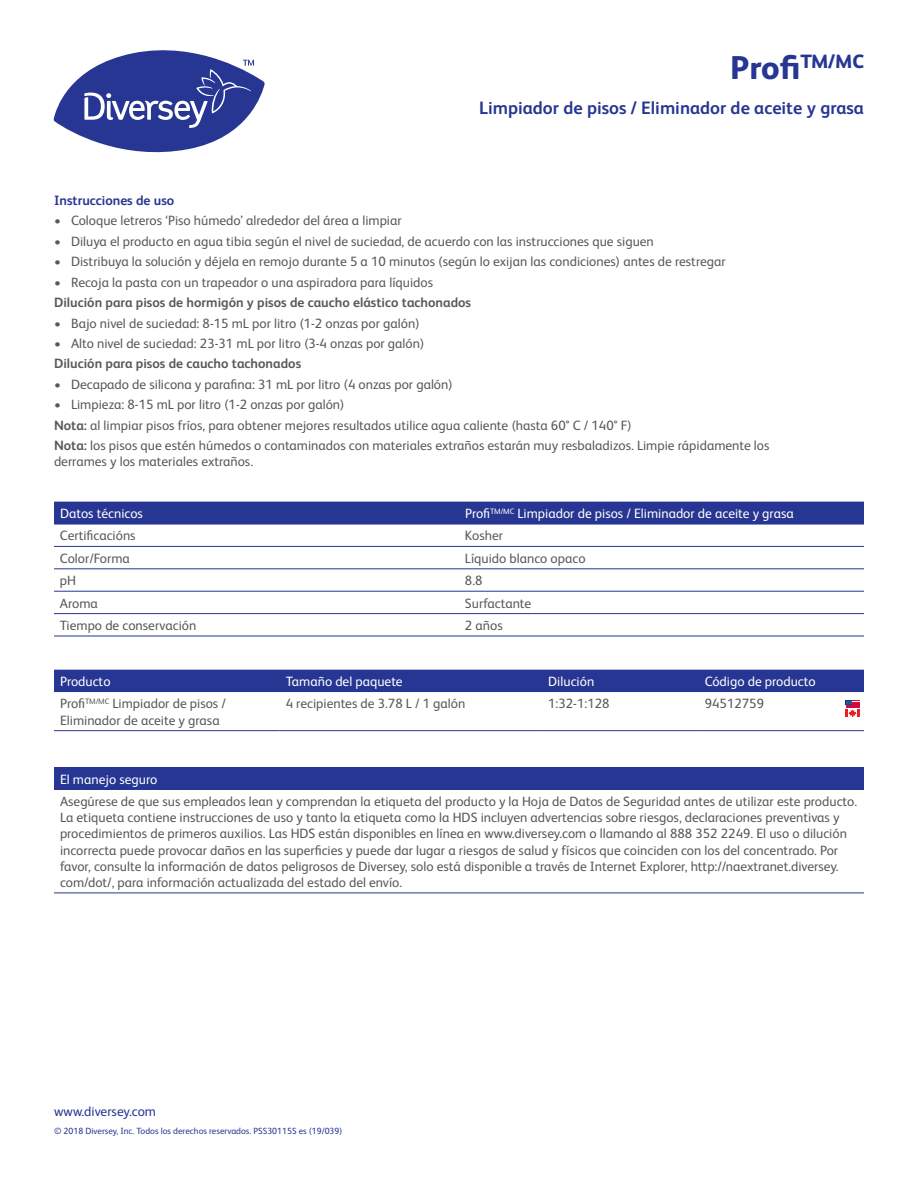
<style>
.page{position:relative;width:918px;height:1188px;background:#fff}
.page>*{position:absolute;margin:0;border:0;box-sizing:border-box;transform-origin:0 0}
.t1{font:800 33px "FS Albert Pro";color:#263692}
.t2{font:700 18px "FS Albert Pro";color:#263692}
.t3{font:13.5px/16.2px "FS Albert Pro";color:#57585a}
.t4{font:13.5px "FS Albert Pro";color:#fff}
.t5{font:700 13.5px "FS Albert Pro";color:#57585a}
.t6{font:700 13.5px "FS Albert Pro";color:#263692}
.t7{font:13.5px "FS Albert Pro";color:#263692}
.t8{font:9px "FS Albert Pro";color:#263692}
.s1{font-weight:700}
</style>
<div class="page">
<div style="left:54px;top:502px;width:810px;height:22px;background:#263692"></div>
<hr style="left:54px;top:591px;width:405px;height:1px;background:#263692">
<hr style="left:459px;top:591px;width:405px;height:1px;background:#263692">
<hr style="left:54px;top:568px;width:405px;height:1px;background:#263692">
<hr style="left:459px;top:568px;width:405px;height:1px;background:#263692">
<hr style="left:54px;top:613px;width:405px;height:1px;background:#263692">
<hr style="left:54px;top:636px;width:405px;height:1px;background:#263692">
<hr style="left:459px;top:613px;width:405px;height:1px;background:#263692">
<hr style="left:459px;top:636px;width:405px;height:1px;background:#263692">
<hr style="left:54px;top:524px;width:405px;height:1px;background:#263692">
<hr style="left:459px;top:524px;width:405px;height:1px;background:#263692">
<hr style="left:54px;top:546px;width:405px;height:1px;background:#263692">
<hr style="left:459px;top:546px;width:405px;height:1px;background:#263692">
<div style="left:54px;top:670px;width:810px;height:22px;background:#263692"></div>
<hr style="left:54px;top:730px;width:226px;height:1px;background:#263692">
<hr style="left:280px;top:730px;width:262px;height:1px;background:#263692">
<hr style="left:542px;top:730px;width:157px;height:1px;background:#263692">
<hr style="left:699px;top:730px;width:165px;height:1px;background:#263692">
<div style="left:54px;top:767px;width:810px;height:23px;background:#263692"></div>
<hr style="left:54px;top:893px;width:810px;height:1px;background:#263692">
<svg style="left:846px;top:701px;width:13px;height:16px"></svg>
<svg style="left:53px;top:50px;width:212px;height:103px"></svg>
<h1 class="t1" style="left:730px;top:42px;width:135px">Profi<sup>TM/MC</sup></h1>
<h2 class="t2" style="left:479px;top:96px;width:386px">Limpiador de pisos / Eliminador de aceite y grasa</h2>
<p class="t6" style="left:54px;top:191px;width:122px">Instrucciones de uso</p>
<p class="t3" style="left:54px;top:212px;width:349px">• Coloque letreros ‘Piso húmedo’ alrededor del área a limpiar</p>
<p class="t3" style="left:54px;top:232px;width:601px">• Diluya el producto en agua tibia según el nivel de suciedad, de acuerdo con las instrucciones que siguen</p>
<p class="t3" style="left:54px;top:252px;width:673px">• Distribuya la solución y déjela en remojo durante 5 a 10 minutos (según lo exijan las condiciones) antes de restregar</p>
<p class="t3" style="left:54px;top:273px;width:381px">• Recoja la pasta con un trapeador o una aspiradora para líquidos</p>
<p class="t5" style="left:54px;top:293px;width:419px">Dilución para pisos de hormigón y pisos de caucho elástico tachonados</p>
<p class="t3" style="left:54px;top:314px;width:367px">• Bajo nivel de suciedad: 8-15 mL por litro (1-2 onzas por galón)</p>
<p class="t3" style="left:54px;top:334px;width:372px">• Alto nivel de suciedad: 23-31 mL por litro (3-4 onzas por galón)</p>
<p class="t5" style="left:54px;top:354px;width:249px">Dilución para pisos de caucho tachonados</p>
<p class="t3" style="left:54px;top:375px;width:400px">• Decapado de silicona y parafina: 31 mL por litro (4 onzas por galón)</p>
<p class="t3" style="left:54px;top:393px;width:717px;line-height:20.4px">• Limpieza: 8-15 mL por litro (1-2 onzas por galón)<br><span class="s1">Nota:</span> al limpiar pisos fríos, para obtener mejores resultados utilice agua caliente (hasta 60° C / 140° F)<br><span class="s1">Nota:</span> los pisos que estén húmedos o contaminados con materiales extraños estarán muy resbaladizos. Limpie rápidamente los</p>
<p class="t3" style="left:54px;top:453px;width:201px">derrames y los materiales extraños.</p>
<p class="t4" style="left:60px;top:504px;width:85px">Datos técnicos</p>
<p class="t4" style="left:465px;top:504px;width:330px">Profi<sup>TM/MC</sup> Limpiador de pisos / Eliminador de aceite y grasa</p>
<p class="t3" style="left:60px;top:527px;width:77px">Certificacións</p>
<p class="t3" style="left:465px;top:527px;width:40px">Kosher</p>
<p class="t3" style="left:60px;top:549px;width:71px">Color/Forma</p>
<p class="t3" style="left:465px;top:549px;width:122px">Líquido blanco opaco</p>
<p class="t3" style="left:60px;top:571px;width:18px">pH</p>
<p class="t3" style="left:465px;top:571px;width:19px">8.8</p>
<p class="t3" style="left:60px;top:594px;width:39px">Aroma</p>
<p class="t3" style="left:465px;top:594px;width:68px">Surfactante</p>
<p class="t3" style="left:60px;top:616px;width:138px">Tiempo de conservación</p>
<p class="t3" style="left:465px;top:616px;width:39px">2 años</p>
<p class="t4" style="left:60px;top:672px;width:52px">Producto</p>
<p class="t4" style="left:286px;top:672px;width:118px">Tamaño del paquete</p>
<p class="t4" style="left:548px;top:672px;width:48px">Dilución</p>
<p class="t4" style="left:705px;top:672px;width:113px">Código de producto</p>
<p class="t3" style="left:60px;top:695px;width:167px">Profi<sup>TM/MC</sup> Limpiador de pisos /<br>Eliminador de aceite y grasa</p>
<p class="t3" style="left:286px;top:695px;width:181px">4 recipientes de 3.78 L / 1 galón</p>
<p class="t3" style="left:548px;top:695px;width:63px">1:32-1:128</p>
<p class="t3" style="left:705px;top:695px;width:61px">94512759</p>
<p class="t4" style="left:60px;top:769px;width:99px">El manejo seguro</p>
<p class="t3" style="left:60px;top:792px;width:799px">Asegúrese de que sus empleados lean y comprendan la etiqueta del producto y la Hoja de Datos de Seguridad antes de utilizar este producto.<br>La etiqueta contiene instrucciones de uso y tanto la etiqueta como la HDS incluyen advertencias sobre riesgos, declaraciones preventivas y procedimientos de primeros auxilios. Las HDS están disponibles en línea en www.diversey.com o llamando al 888 352 2249. El uso o dilución incorrecta puede provocar daños en las superficies y puede dar lugar a riesgos de salud y físicos que coinciden con los del concentrado. Por favor, consulte la información de datos peligrosos de Diversey, solo está disponible a través de Internet Explorer, http://naextranet.diversey. com/dot/, para información actualizada del estado del envío.</p>
<p class="t7" style="left:54px;top:1102px;width:104px">www.diversey.com</p>
<p class="t8" style="left:54px;top:1125px;width:290px">© 2018 Diversey, Inc. Todos los derechos reservados. PSS30115S es (19/039)</p>
</div>
